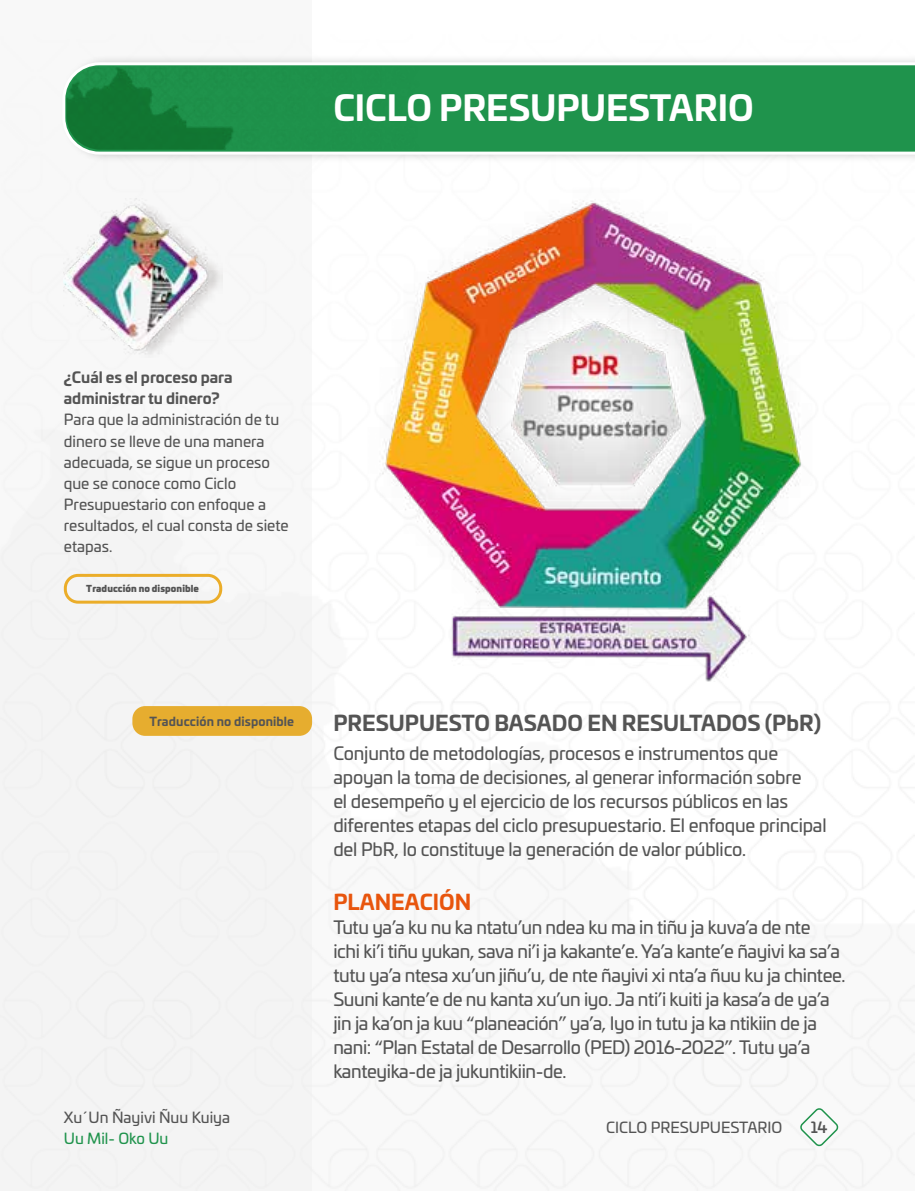
<style>
.page{position:relative;width:915px;height:1191px;background:#fff}
.page>*{position:absolute;margin:0;border:0;box-sizing:border-box;transform-origin:0 0}
.t1{font:700 34.5px "Univia Pro";color:#fff}
.t2{font:700 21px "Univia Pro";color:#545454}
.t3{font:700 21px "Univia Pro";color:#e8550d}
.t4{font:18px/24px "Univia Pro";letter-spacing:-.02em;color:#545454}
.t5{font:15px/21px "Univia Pro";color:#545454}
.t6{font:700 15px/21px "Univia Pro";color:#545454}
.t7{font:15px "Univia Pro";color:#1f934c}
.t8{font:500 15px "Univia Pro";color:#545454}
.t9{font:700 12px "Univia Pro";letter-spacing:.01em;color:#545454}
.t10{font:9px "Univia Pro Ultra";letter-spacing:.01em;color:#545454}
</style>
<div class="page">
<div style="left:0;top:0;width:312px;height:1191px;background:#eee"></div>
<svg style="left:798px;top:1108px;width:41px;height:40px"></svg>
<div style="left:60px;top:55px;width:854px;height:108px;background:#f6f6f6"></div>
<svg style="left:65px;top:61px;width:849px;height:95px;background:#3ea165"></svg>
<img style="left:66px;top:66px;width:357px;height:84px">
<img style="left:333px;top:177px;width:517px;height:505px">
<img style="left:64px;top:206px;width:153px;height:145px">
<div style="left:64px;top:574px;width:158px;height:29px;border:3px solid #ebad29;border-radius:13px"></div>
<div style="left:132px;top:706px;width:180px;height:30px;background:#e6ad2f;border-radius:13px"></div>
<h1 class="t1" style="left:333px;top:80px;width:421px">CICLO PRESUPUESTARIO</h1>
<p class="t6" style="left:64px;top:366px;width:170px">¿Cuál es el proceso para administrar tu dinero?</p>
<p class="t5" style="left:64px;top:409px;width:226px">Para que la administración de tu dinero se lleve de una manera adecuada, se sigue un proceso que se conoce como Ciclo<br>Presupuestario con enfoque a resultados, el cual consta de siete etapas.</p>
<p class="t10" style="left:86px;top:581px;width:114px">Traducción no disponible</p>
<p class="t9" style="left:149px;top:711px;width:146px">Traducción no disponible</p>
<p class="t5" style="left:64px;top:1105px;width:168px">Xu´Un Ñayivi Ñuu Kuiya</p>
<p class="t7" style="left:64px;top:1126px;width:106px">Uu Mil- Oko Uu</p>
<p class="t2" style="left:333px;top:706px;width:489px">PRESUPUESTO BASADO EN RESULTADOS (PbR)</p>
<p class="t4" style="left:333px;top:740px;width:494px">Conjunto de metodologías, procesos e instrumentos que apoyan la toma de decisiones, al generar información sobre<br>el desempeño y el ejercicio de los recursos públicos en las diferentes etapas del ciclo presupuestario. El enfoque principal del PbR, lo constituye la generación de valor público.</p>
<p class="t3" style="left:333px;top:885px;width:139px">PLANEACIÓN</p>
<p class="t4" style="left:333px;top:914px;width:513px">Tutu ya’a ku nu ka ntatu’un ndea ku ma in tiñu ja kuva’a de nte<br>ichi ki’i tiñu yukan, sava ni’i ja kakante’e. Ya’a kante’e ñayivi ka sa’a tutu ya’a ntesa xu’un jiñu’u, de nte ñayivi xi nta’a ñuu ku ja chintee.<br>Suuni kante’e de nu kanta xu’un iyo. Ja nti’i kuiti ja kasa’a de ya’a jin ja ka’on ja kuu “planeación” ya’a, Iyo in tutu ja ka ntikiin de ja nani: “Plan Estatal de Desarrollo (PED) 2016-2022”. Tutu ya’a kanteyika-de ja jukuntikiin-de.</p>
<p class="t5" style="left:606px;top:1116px;width:178px">CICLO PRESUPUESTARIO</p>
<p class="t8" style="left:810px;top:1116px;width:18px">14</p>
</div>
